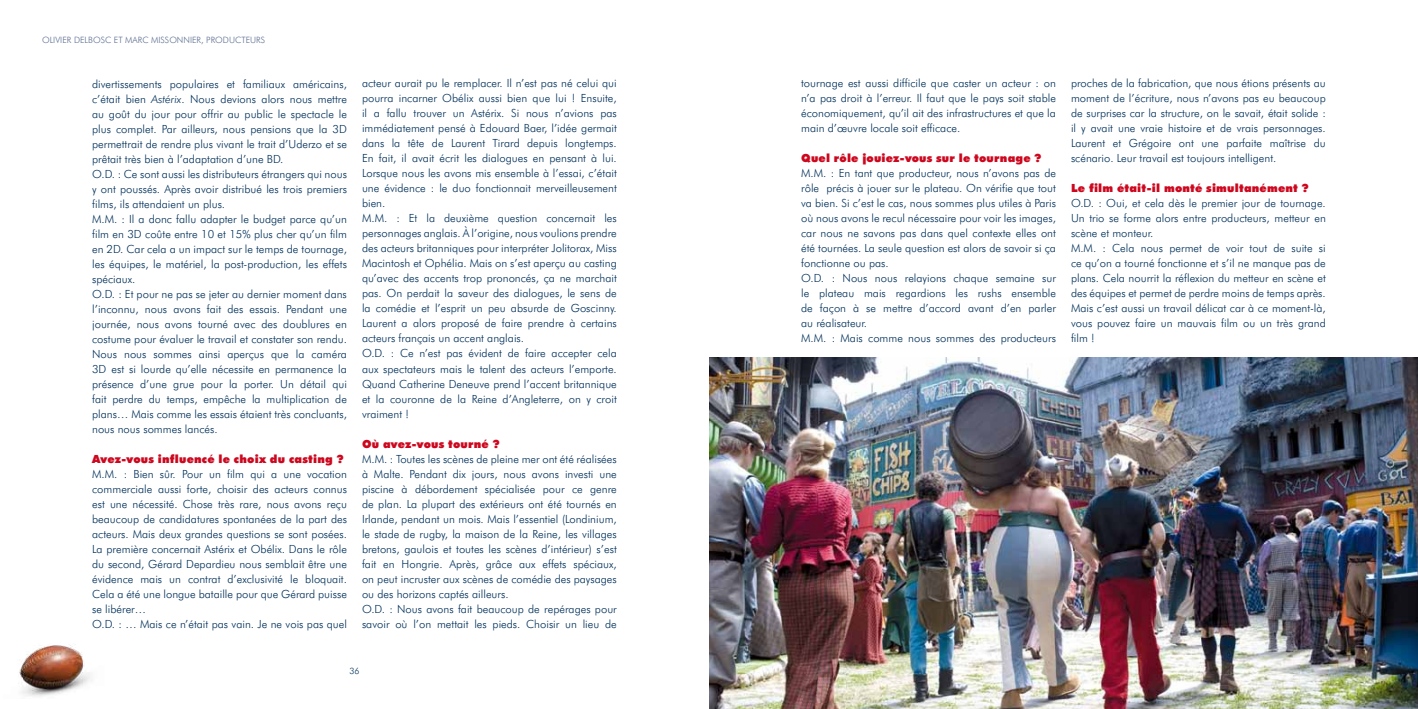
<style>
.page{position:relative;width:1418px;height:709px;background:#fff}
.page>*{position:absolute;margin:0;border:0;box-sizing:border-box;transform-origin:0 0}
.t1{font:300 11.25px/15px "Futura BT";color:#00305a}
.t2{font:900 11.25px "Futura BT";letter-spacing:.02em;color:#cd071e}
.t3{font:300 8.75px "Futura BT";color:#5a6c8f}
.t4{font:300 8.75px "Futura BT";color:#00305a}
.s1{font-style:italic}
</style>
<div class="page">
<img style="left:19px;top:645px;width:73px;height:52px">
<img style="left:709px;top:358px;width:708px;height:351px">
<p class="t3" style="left:42px;top:35px;width:6px">olivier</p>
<p class="t3" style="left:74px;top:35px;width:7px">delbosc</p>
<p class="t3" style="left:114px;top:35px;width:19px">et marc</p>
<p class="t3" style="left:151px;top:35px;width:13px">Missonnier</p>
<p class="t3" style="left:201px;top:35px;width:12px">, producteurs</p>
<p class="t1" style="left:92px;top:76px;width:256px">divertissements populaires et familiaux américains, c’était bien <span class="s1">Astérix</span>. Nous devions alors nous mettre au goût du jour pour offrir au public le spectacle le plus complet. Par ailleurs, nous pensions que la 3D permettrait de rendre plus vivant le trait d’Uderzo et se prêtait très bien à l’adaptation d’une BD.<br>O.D. : Ce sont aussi les distributeurs étrangers qui nous y ont poussés. Après avoir distribué les trois premiers films, ils attendaient un plus.<br>M.M. : Il a donc fallu adapter le budget parce qu’un film en 3D coûte entre 10 et 15% plus cher qu’un film en 2D. Car cela a un impact sur le temps de tournage, les équipes, le matériel, la post-production, les effets spéciaux.<br>O.D. : Et pour ne pas se jeter au dernier moment dans l’inconnu, nous avons fait des essais. Pendant une journée, nous avons tourné avec des doublures en costume pour évaluer le travail et constater son rendu.<br>Nous nous sommes ainsi aperçus que la caméra 3D est si lourde qu’elle nécessite en permanence la présence d’une grue pour la porter. Un détail qui fait perdre du temps, empêche la multiplication de plans… Mais comme les essais étaient très concluants, nous nous sommes lancés.</p>
<p class="t2" style="left:92px;top:452px;width:253px">Avez-vous influencé le choix du casting ?</p>
<p class="t1" style="left:92px;top:466px;width:256px">M.M. : Bien sûr. Pour un film qui a une vocation commerciale aussi forte, choisir des acteurs connus est une nécessité. Chose très rare, nous avons reçu beaucoup de candidatures spontanées de la part des acteurs. Mais deux grandes questions se sont posées.<br>La première concernait Astérix et Obélix. Dans le rôle du second, Gérard Depardieu nous semblait être une évidence mais un contrat d’exclusivité le bloquait.<br>Cela a été une longue bataille pour que Gérard puisse se libérer…<br>O.D. : … Mais ce n’était pas vain. Je ne vois pas quel</p>
<p class="t1" style="left:362px;top:76px;width:256px">acteur aurait pu le remplacer. Il n’est pas né celui qui pourra incarner Obélix aussi bien que lui ! Ensuite, il a fallu trouver un Astérix. Si nous n’avions pas immédiatement pensé à Edouard Baer, l’idée germait dans la tête de Laurent Tirard depuis longtemps.<br>En fait, il avait écrit les dialogues en pensant à lui.<br>Lorsque nous les avons mis ensemble à l’essai, c’était une évidence : le duo fonctionnait merveilleusement bien.<br>M.M. : Et la deuxième question concernait les personnages anglais. à l’origine, nous voulions prendre des acteurs britanniques pour interpréter Jolitorax, Miss Macintosh et Ophélia. Mais on s’est aperçu au casting qu’avec des accents trop prononcés, ça ne marchait pas. On perdait la saveur des dialogues, le sens de la comédie et l’esprit un peu absurde de Goscinny.<br>Laurent a alors proposé de faire prendre à certains acteurs français un accent anglais.<br>O.D. : Ce n’est pas évident de faire accepter cela aux spectateurs mais le talent des acteurs l’emporte.<br>Quand Catherine Deneuve prend l’accent britannique et la couronne de la Reine d’Angleterre, on y croit vraiment !</p>
<p class="t2" style="left:362px;top:436px;width:139px">Où avez-vous tourné ?</p>
<p class="t1" style="left:362px;top:451px;width:256px">M.M. : Toutes les scènes de pleine mer ont été réalisées à Malte. Pendant dix jours, nous avons investi une piscine à débordement spécialisée pour ce genre de plan. La plupart des extérieurs ont été tournés en Irlande, pendant un mois. Mais l’essentiel (Londinium, le stade de rugby, la maison de la Reine, les villages bretons, gaulois et toutes les scènes d’intérieur) s’est fait en Hongrie. Après, grâce aux effets spéciaux, on peut incruster aux scènes de comédie des paysages ou des horizons captés ailleurs.<br>O.D. : Nous avons fait beaucoup de repérages pour savoir où l’on mettait les pieds. Choisir un lieu de</p>
<p class="t4" style="left:349px;top:666px;width:12px">36</p>
<p class="t1" style="left:801px;top:76px;width:256px;text-align:justify">tournage est aussi difficile que caster un acteur : on n’a pas droit à l’erreur. Il faut que le pays soit stable économiquement, qu’il ait des infrastructures et que la main d’œuvre locale soit efficace.</p>
<p class="t2" style="left:801px;top:151px;width:242px">Quel rôle jouiez-vous sur le tournage ?</p>
<p class="t1" style="left:801px;top:166px;width:256px">M.M. : En tant que producteur, nous n’avons pas de rôle précis à jouer sur le plateau. On vérifie que tout va bien. Si c’est le cas, nous sommes plus utiles à Paris où nous avons le recul nécessaire pour voir les images, car nous ne savons pas dans quel contexte elles ont été tournées. La seule question est alors de savoir si ça fonctionne ou pas.<br>O.D. : Nous nous relayions chaque semaine sur le plateau mais regardions les rushs ensemble de façon à se mettre d’accord avant d’en parler au réalisateur.<br>M.M. : Mais comme nous sommes des producteurs</p>
<p class="t1" style="left:1071px;top:76px;width:256px;text-align:justify">proches de la fabrication, que nous étions présents au moment de l’écriture, nous n’avons pas eu beaucoup de surprises car la structure, on le savait, était solide : il y avait une vraie histoire et de vrais personnages.<br>Laurent et Grégoire ont une parfaite maîtrise du scénario. Leur travail est toujours intelligent.</p>
<p class="t2" style="left:1071px;top:181px;width:239px">Le film était-il monté simultanément ?</p>
<p class="t1" style="left:1071px;top:196px;width:256px">O.D. : Oui, et cela dès le premier jour de tournage.<br>Un trio se forme alors entre producteurs, metteur en scène et monteur.<br>M.M. : Cela nous permet de voir tout de suite si ce qu’on a tourné fonctionne et s’il ne manque pas de plans. Cela nourrit la réflexion du metteur en scène et des équipes et permet de perdre moins de temps après.<br>Mais c’est aussi un travail délicat car à ce moment-là, vous pouvez faire un mauvais film ou un très grand film !</p>
</div>
